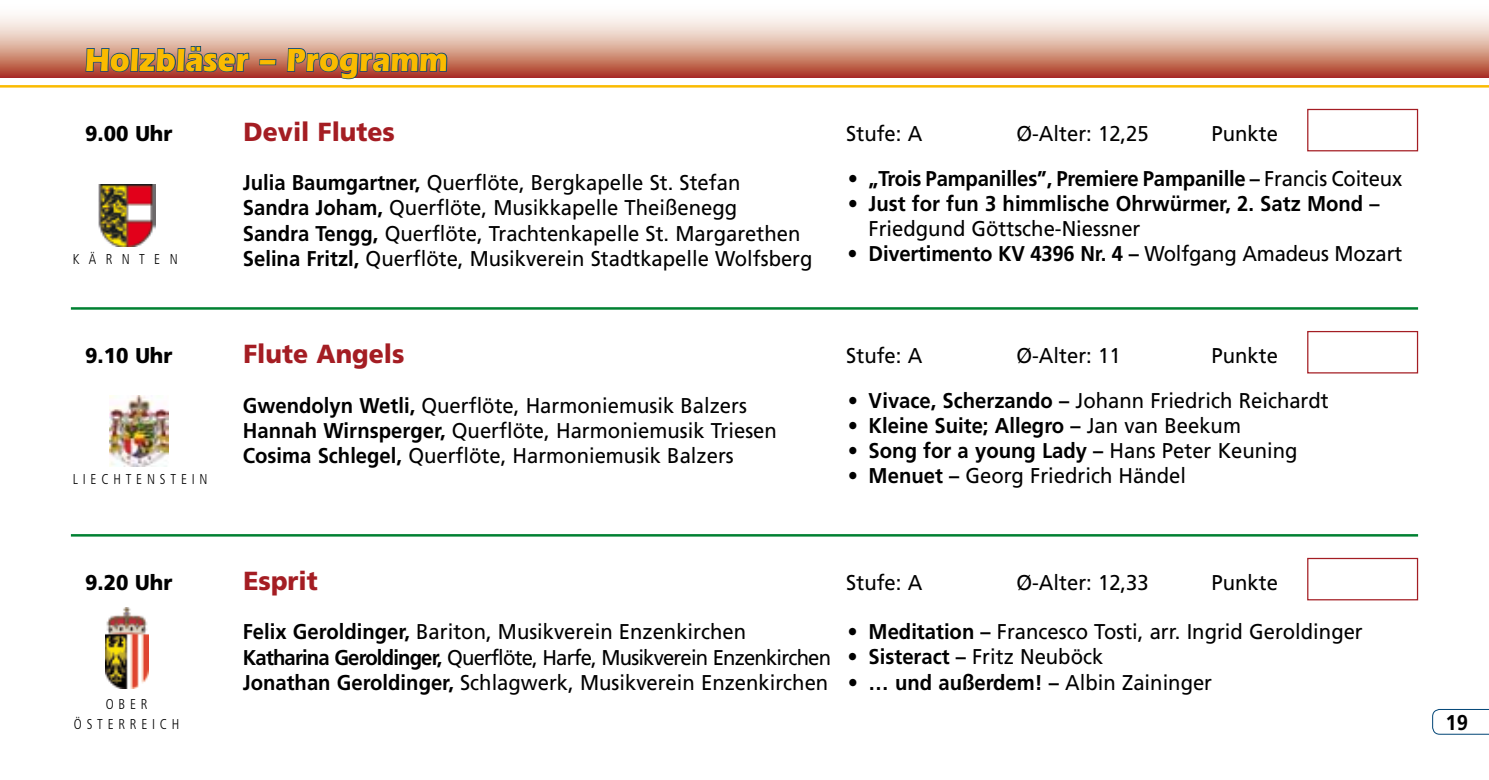
<style>
.page{position:relative;width:1489px;height:780px;background:#fff}
.page>*{position:absolute;margin:0;border:0;box-sizing:border-box;transform-origin:0 0}
.t1{font:700 33.25px "Eras IT Cby BT";color:#fabb00;scale:.95 1}
.t2{font:900 26px "Frutiger";color:#a41d23;scale:.95 1}
.t3{font:21.5px/25px "Frutiger";color:#000;scale:.95 1}
.t4{font:700 21.5px/25px "Frutiger";color:#000;scale:.95 1}
.t5{font:900 21.5px "Frutiger";color:#000;scale:.95 1}
.t6{font:300 condensed 14.25px "Frutiger";letter-spacing:.355em;color:#000;scale:.95 1}
.s1{font-weight:700}
.s2{font-weight:400;font-style:italic}
.s3{font-weight:400}
.s4{font-style:italic}
</style>
<div class="page">
<svg style="left:1432px;top:709px;width:56px;height:25px"></svg>
<hr style="left:71px;top:307px;width:1346px;height:3px;background:#008132">
<hr style="left:71px;top:534px;width:1346px;height:2px;background:#008132">
<div style="left:1306px;top:109px;width:111px;height:42px;background:#fff;border:1px solid #a41d23"></div>
<div style="left:1306px;top:331px;width:111px;height:42px;background:#fff;border:1px solid #a41d23"></div>
<div style="left:1306px;top:558px;width:111px;height:42px;background:#fff;border:1px solid #a41d23"></div>
<svg style="left:0;top:15px;width:1488px;height:63px;background:#d9a697"></svg>
<hr style="left:0;top:85px;width:1488px;height:3px;background:#fabb00">
<svg style="left:85px;top:15px;width:165px;height:73px"></svg>
<div style="left:259px;top:59px;width:17px;height:6px;border:2px solid #004576"></div>
<svg style="left:286px;top:15px;width:162px;height:73px"></svg>
<img style="left:110px;top:395px;width:59px;height:71px">
<img style="left:106px;top:608px;width:42px;height:80px">
<img style="left:98px;top:185px;width:57px;height:61px">
<h1 class="t1" style="left:85px;top:39px;width:383px">Holzbläser – Programm</h1>
<p class="t5" style="left:85px;top:121px;width:93px">9.00 Uhr</p>
<p class="t2" style="left:243px;top:116px;width:161px">Devil Flutes</p>
<p class="t3" style="left:846px;top:121px;width:81px">Stufe: A</p>
<p class="t3" style="left:1016px;top:121px;width:141px">Ø-Alter: 12,25</p>
<p class="t3" style="left:1211px;top:121px;width:71px">Punkte</p>
<p class="t6" style="left:73px;top:251px;width:112px">KÄR NTEN</p>
<p class="t3" style="left:243px;top:170px;width:601px"><span class="s1">Julia Baumgartner,</span> Querflöte, Bergkapelle St. Stefan<br><span class="s1">Sandra Joham,</span> Querflöte, Musikkapelle Theißenegg<br><span class="s1">Sandra Tengg,</span> Querflöte, Trachtenkapelle St. Margarethen <span class="s1">Selina Fritzl,</span> Querflöte, Musikverein Stadtkapelle Wolfsberg</p>
<p class="t4" style="left:847px;top:166px;width:585px"><span class="s2">•</span> „Trois Pampanilles”, Premiere Pampanille – <span class="s3">Francis Coiteux</span></p>
<p class="t4" style="left:868px;top:191px;width:539px;text-indent:-21px"><span class="s2">•</span> Just for fun 3 himmlische Ohrwürmer, 2. Satz Mond –<br><span class="s3">Friedgund Göttsche-Niessner</span></p>
<p class="t4" style="left:847px;top:241px;width:585px">• Divertimento KV 4396 Nr. 4 – <span class="s3">Wolfgang Amadeus Mozart</span></p>
<p class="t5" style="left:85px;top:342px;width:93px">9.10 Uhr</p>
<p class="t2" style="left:243px;top:338px;width:171px">Flute Angels</p>
<p class="t3" style="left:846px;top:343px;width:81px">Stufe: A</p>
<p class="t3" style="left:1016px;top:343px;width:111px">Ø-Alter: 11</p>
<p class="t3" style="left:1211px;top:343px;width:71px">Punkte</p>
<p class="t6" style="left:73px;top:471px;width:144px">LIECHTENSTEIN</p>
<p class="t3" style="left:243px;top:392px;width:563px"><span class="s1">Gwendolyn Wetli,</span> Querflöte, Harmoniemusik Balzers<br><span class="s1">Hannah Wirnsperger,</span> Querflöte, Harmoniemusik Triesen<br><span class="s1">Cosima Schlegel,</span> Querflöte, Harmoniemusik Balzers</p>
<p class="t3" style="left:847px;top:387px;width:508px"><span class="s4">•</span> <span class="s1">Vivace, Scherzando –</span> Johann Friedrich Reichardt</p>
<p class="t4" style="left:847px;top:412px;width:416px"><span class="s2">•</span> Kleine Suite; Allegro – <span class="s3">Jan van Beekum</span></p>
<p class="t4" style="left:847px;top:437px;width:475px"><span class="s2">•</span> Song for a young Lady – <span class="s3">Hans Peter Keuning</span></p>
<p class="t3" style="left:847px;top:462px;width:358px"><span class="s4">•</span> <span class="s1">Menuet –</span> Georg Friedrich Händel</p>
<p class="t5" style="left:85px;top:569px;width:93px">9.20 Uhr</p>
<p class="t2" style="left:243px;top:565px;width:80px">Esprit</p>
<p class="t3" style="left:846px;top:570px;width:81px">Stufe: A</p>
<p class="t3" style="left:1016px;top:570px;width:141px">Ø-Alter: 12,33</p>
<p class="t3" style="left:1211px;top:570px;width:71px">Punkte</p>
<p class="t6" style="left:106px;top:695px;width:45px">OBE R</p>
<p class="t6" style="left:74px;top:715px;width:24px">Ö STE</p>
<p class="t6" style="left:118px;top:715px;width:35px">RREICH</p>
<p class="t3" style="left:243px;top:619px;width:620px"><span class="s1">Felix Geroldinger,</span> Bariton, Musikverein Enzenkirchen<br><span class="s1">Katharina Geroldinger,</span> Querflöte, Harfe, Musikverein Enzenkirchen<br><span class="s1">Jonathan Geroldinger,</span> Schlagwerk, Musikverein Enzenkirchen</p>
<p class="t3" style="left:847px;top:619px;width:544px"><span class="s4">•</span> <span class="s1">Meditation –</span> Francesco Tosti, arr. Ingrid Geroldinger</p>
<p class="t3" style="left:847px;top:644px;width:271px"><span class="s4">•</span> <span class="s1">Sisteract –</span> Fritz Neuböck</p>
<p class="t4" style="left:847px;top:669px;width:385px"><span class="s2">•</span> … und außerdem! – <span class="s3">Albin Zaininger</span></p>
<p class="t4" style="left:1445px;top:709px;width:25px">19</p>
</div>
